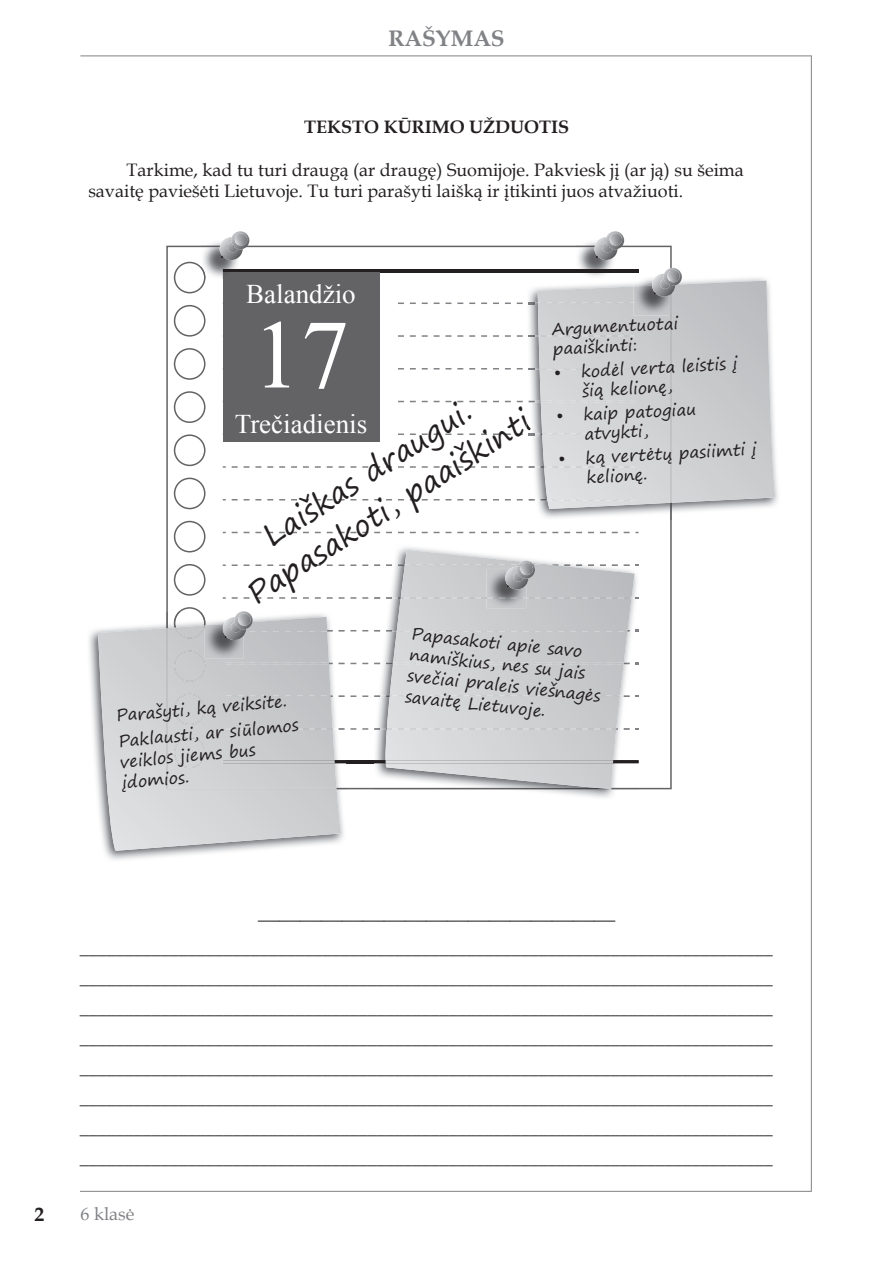
<style>
.page{position:relative;width:893px;height:1263px;background:#fff}
.page>*{position:absolute;margin:0;border:0;box-sizing:border-box;transform-origin:0 0}
.t1{font:97.5px "Times New Roman";color:#fff}
.t2{font:30px/40.2px "Segoe Print";color:#231f20;text-align:center}
.t3{font:27px "Times New Roman";color:#fff}
.t4{font:700 22.5px "Book Antiqua";color:#808285}
.t5{font:21px "Book Antiqua";color:#231f20}
.t6{font:700 19.5px "Book Antiqua";color:#231f20}
.t7{font:18px/30px "Minion Pro";color:#231f20;text-align:justify}
.t8{font:18px/21px "Book Antiqua";color:#231f20}
.t9{font:700 18px "Book Antiqua";color:#231f20}
.t10{font:18px "Book Antiqua";color:#808285}
.t11{font:16.5px/21px "Segoe Print";color:#231f20}
</style>
<div class="page">
<hr style="left:80px;top:56px;width:731px;height:1px;background:#808285">
<hr style="left:811px;top:56px;width:1px;height:1136px;background:#808285">
<hr style="left:80px;top:1191px;width:731px;height:1px;background:#808285">
<svg style="left:166px;top:246px;width:506px;height:543px"></svg>
<div style="left:238px;top:274px;width:157px;height:168px;background:#fff"></div>
<div style="left:223px;top:272px;width:156px;height:170px;background:#636366"></div>
<img style="left:374px;top:545px;width:265px;height:253px">
<img style="left:374px;top:760px;width:265px;height:3px">
<img style="left:374px;top:564px;width:11px;height:2px">
<img style="left:374px;top:597px;width:11px;height:2px">
<img style="left:374px;top:695px;width:11px;height:2px">
<img style="left:374px;top:728px;width:11px;height:2px">
<img style="left:374px;top:788px;width:265px;height:1px">
<img style="left:385px;top:550px;width:250px;height:238px">
<img style="left:405px;top:564px;width:157px;height:2px">
<img style="left:397px;top:630px;width:231px;height:1px">
<img style="left:387px;top:728px;width:229px;height:2px">
<img style="left:385px;top:760px;width:228px;height:3px">
<img style="left:410px;top:564px;width:148px;height:2px">
<img style="left:401px;top:597px;width:229px;height:2px">
<img style="left:398px;top:663px;width:226px;height:1px">
<img style="left:390px;top:695px;width:228px;height:2px">
<svg style="left:595px;top:788px;width:16px;height:2px"></svg>
<img style="left:487px;top:569px;width:39px;height:39px">
<img style="left:487px;top:597px;width:36px;height:2px">
<svg style="left:505px;top:561px;width:30px;height:28px"></svg>
<svg style="left:346px;top:695px;width:10px;height:2px"></svg>
<svg style="left:346px;top:728px;width:10px;height:2px"></svg>
<img style="left:89px;top:624px;width:257px;height:236px">
<img style="left:166px;top:612px;width:180px;height:177px">
<img style="left:168px;top:617px;width:169px;height:8px">
<img style="left:98px;top:625px;width:243px;height:226px">
<img style="left:166px;top:628px;width:171px;height:161px">
<img style="left:205px;top:619px;width:18px;height:5px">
<img style="left:204px;top:624px;width:40px;height:35px">
<svg style="left:174px;top:607px;width:31px;height:32px"></svg>
<svg style="left:223px;top:611px;width:50px;height:29px"></svg>
<img style="left:526px;top:275px;width:252px;height:245px">
<svg style="left:517px;top:302px;width:21px;height:2px"></svg>
<svg style="left:517px;top:335px;width:21px;height:2px"></svg>
<svg style="left:517px;top:368px;width:21px;height:1px"></svg>
<svg style="left:517px;top:401px;width:21px;height:1px"></svg>
<svg style="left:517px;top:466px;width:21px;height:2px"></svg>
<svg style="left:517px;top:499px;width:21px;height:1px"></svg>
<svg style="left:670px;top:509px;width:2px;height:11px"></svg>
<img style="left:526px;top:414px;width:12px;height:29px">
<svg style="left:517px;top:433px;width:21px;height:2px"></svg>
<img style="left:538px;top:281px;width:237px;height:228px">
<img style="left:539px;top:335px;width:97px;height:2px">
<img style="left:630px;top:433px;width:6px;height:2px">
<img style="left:630px;top:466px;width:6px;height:2px">
<img style="left:541px;top:302px;width:83px;height:2px">
<img style="left:541px;top:335px;width:89px;height:2px">
<img style="left:541px;top:368px;width:89px;height:1px">
<img style="left:541px;top:401px;width:89px;height:1px">
<img style="left:542px;top:433px;width:88px;height:2px">
<img style="left:544px;top:466px;width:86px;height:2px">
<img style="left:552px;top:499px;width:78px;height:1px">
<img style="left:670px;top:315px;width:2px;height:188px">
<img style="left:633px;top:276px;width:19px;height:10px">
<img style="left:633px;top:286px;width:19px;height:29px">
<svg style="left:624px;top:302px;width:15px;height:2px"></svg>
<svg style="left:652px;top:268px;width:30px;height:47px"></svg>
<img style="left:576px;top:260px;width:39px;height:19px">
<img style="left:576px;top:269px;width:39px;height:3px">
<svg style="left:576px;top:231px;width:48px;height:29px"></svg>
<svg style="left:174px;top:231px;width:75px;height:62px"></svg>
<img style="left:234px;top:233px;width:14px;height:13px">
<p class="t4" style="left:388px;top:23px;width:118px">RAŠYMAS</p>
<p class="t9" style="left:304px;top:115px;width:267px">TEKSTO KŪRIMO UŽDUOTIS</p>
<p class="t8" style="left:88px;top:159px;width:657px;text-indent:38px">Tarkime, kad tu turi draugą (ar draugę) Suomijoje. Pakviesk jį (ar ją) su šeima savaitę paviešėti Lietuvoje. Tu turi parašyti laišką ir įtikinti juos atvažiuoti.</p>
<h3 class="t3" style="left:246px;top:276px;width:111px">Balandžio</h3>
<h1 class="t1" style="left:252px;top:289px;width:99px">17</h1>
<h3 class="t3" style="left:235px;top:405px;width:134px">Trečiadienis</h3>
<h2 class="t2" style="left:217px;top:546px;width:332px;rotate:-33deg">Laiškas draugui.<br>Papasakoti, paaiškinti</h2>
<p class="t11" style="left:551px;top:319px;width:128px;line-height:19.5px;rotate:-3deg">Argumentuotai paaiškinti:</p>
<p class="t11" style="left:581px;top:361px;width:158px;line-height:19.5px;text-indent:-27px;rotate:-3deg">• kodėl verta leistis į šią kelionę,</p>
<p class="t11" style="left:583px;top:404px;width:114px;line-height:19.5px;text-indent:-27px;rotate:-3deg">• kaip patogiau atvykti,</p>
<p class="t11" style="left:585px;top:448px;width:173px;line-height:19.5px;text-indent:-27px;rotate:-3deg">• ką vertėtų pasiimti į kelionę.</p>
<p class="t11" style="left:115px;top:703px;width:182px;line-height:25.2px;rotate:-5deg">Parašyti, ką veiksite.<br>Paklausti, ar siūlomos</p>
<p class="t11" style="left:119px;top:751px;width:137px;rotate:-5deg">veiklos jiems bus įdomios.</p>
<p class="t11" style="left:413px;top:623px;width:196px;rotate:6deg">Papasakoti apie savo namiškius, nes su jais svečiai praleis viešnagės savaitę Lietuvoje.</p>
<p class="t5" style="left:258px;top:898px;width:358px">__________________________________</p>
<p class="t7" style="left:80px;top:933px;width:694px">_____________________________________________________________________________ _____________________________________________________________________________ _____________________________________________________________________________ _____________________________________________________________________________ _____________________________________________________________________________ _____________________________________________________________________________ _____________________________________________________________________________ _____________________________________________________________________________</p>
<p class="t6" style="left:35px;top:1201px;width:11px">2</p>
<p class="t10" style="left:81px;top:1201px;width:55px">6 klasė</p>
</div>
